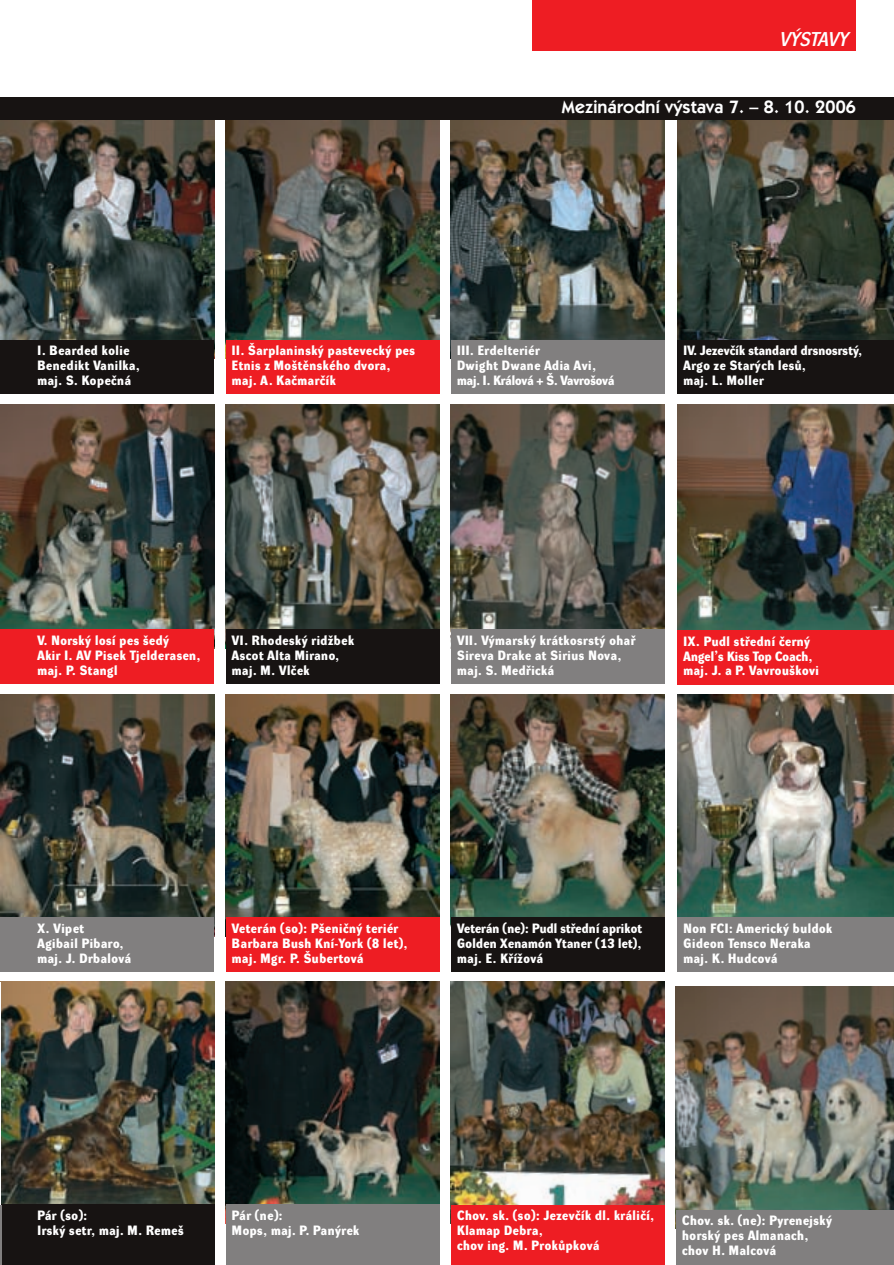
<style>
.page{position:relative;width:894px;height:1265px;background:#fff}
.page>*{position:absolute;margin:0;border:0;box-sizing:border-box;transform-origin:0 0}
.t1{font:19.5px "Dynamo D Italic D";letter-spacing:-.015em;color:#fff}
.t2{font:600 18px "Itc Kabel CE";letter-spacing:.01em;color:#fff}
.t3{font:13.2px/14.9px "Dynamo DB";letter-spacing:.045em;color:#fff}
.t4{font:13.2px/14.9px "Dynamo DB";letter-spacing:.015em;color:#fff}
</style>
<div class="page">
<img style="left:0;top:0;width:893px;height:1264px">
<h1 class="t1" style="left:779px;top:31px;width:70px">V¯STAVY</h1>
<h2 class="t2" style="left:561px;top:101px;width:295px">Mezinárodní v˘stava 7. – 8. 10. 2006</h2>
<p class="t3" style="left:37px;top:344px;width:104px">I. Bearded kolie<br>Benedikt Vanilka, maj. S. Kopeãná</p>
<p class="t3" style="left:232px;top:344px;width:184px">II. ·arplaninsk˘ pasteveck˘ pes<br>Etnis z Mo‰tûnského dvora, maj. A. Kaãmarãík</p>
<p class="t3" style="left:457px;top:344px;width:159px">III. Erdelteriér<br>Dwight Dwane Adia Avi, maj. I. Králová + ·. Vavro‰ová</p>
<p class="t4" style="left:683px;top:344px;width:180px">IV. Jezevãík standard drsnosrst˘,<br>Argo ze Star˘ch lesÛ,<br>maj. L. Moller</p>
<p class="t3" style="left:37px;top:634px;width:164px">V. Norsk˘ losí pes ‰ed˘<br>Akir I. AV Pisek Tjelderasen, maj. P. Stangl</p>
<p class="t3" style="left:232px;top:634px;width:124px">VI. Rhodesk˘ ridÏbek<br>Ascot Alta Mirano, maj. M. Vlãek</p>
<p class="t3" style="left:457px;top:634px;width:180px">VII. V˘marsk˘ krátkosrst˘ ohafi<br>Sireva Drake at Sirius Nova, maj. S. Medfiická</p>
<p class="t3" style="left:683px;top:635px;width:137px">IX. Pudl stfiední ãern˘<br>Angel’s Kiss Top Coach, maj. J. a P. Vavrou‰kovi</p>
<p class="t3" style="left:37px;top:922px;width:95px">X. Vipet<br>Agibail Pibaro, maj. J. Drbalová</p>
<p class="t3" style="left:232px;top:922px;width:177px">Veterán (so): P‰eniãn˘ teriér<br>Barbara Bush Kní-York (8 let), maj. Mgr. P. ·ubertová</p>
<p class="t3" style="left:457px;top:922px;width:186px;text-align:justify">Veterán (ne): Pudl stfiední aprikot Golden Xenamón Ytaner (13 let), maj. E. KfiíÏová</p>
<p class="t3" style="left:683px;top:922px;width:150px">Non FCI: Americk˘ buldok<br>Gideon Tensco Neraka maj. K. Hudcová</p>
<p class="t3" style="left:37px;top:1209px;width:148px">Pár (so):<br>Irsk˘ setr, maj. M. Reme‰</p>
<p class="t3" style="left:232px;top:1209px;width:129px">Pár (ne):<br>Mops, maj. P. Pan˘rek</p>
<p class="t3" style="left:457px;top:1209px;width:198px">Chov. sk. (so): Jezevãík dl. králiãí,<br>Klamap Debra,<br>chov ing. M. ProkÛpková</p>
<p class="t3" style="left:682px;top:1214px;width:151px">Chov. sk. (ne): Pyrenejsk˘ horsk˘ pes Almanach, chov H. Malcová</p>
</div>
